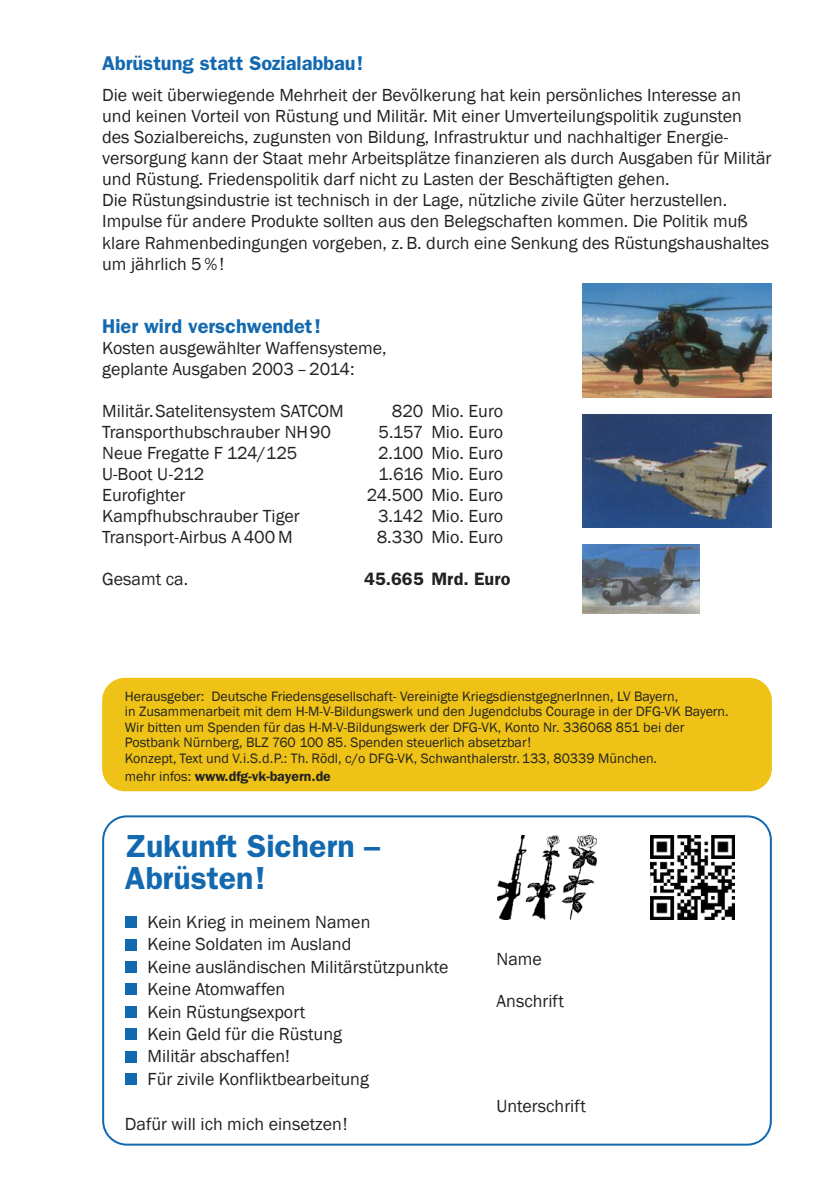
<style>
.page{position:relative;width:840px;height:1191px;background:#fff}
.page>*{position:absolute;margin:0;border:0;box-sizing:border-box;transform-origin:0 0}
.t1{font:600 32px/32px "Franklin Gothic";color:#1369b0}
.t2{font:600 20px "Franklin Gothic";color:#1369b0}
.t3{font:18px/21px "Franklin Gothic";color:#222221}
.t4{font:600 18px "Franklin Gothic";color:#222221}
.t5{font:14px/15.6px "Franklin Gothic";color:#222221}
.t6{font:600 14px "Franklin Gothic";color:#222221}
.s1{font-weight:400}
</style>
<div class="page">
<img style="left:582px;top:283px;width:189px;height:114px">
<img style="left:582px;top:414px;width:189px;height:113px">
<img style="left:582px;top:544px;width:116px;height:70px">
<div style="left:102px;top:678px;width:669px;height:113px;background:#eec216;border-radius:23px"></div>
<svg style="left:102px;top:815px;width:669px;height:330px"></svg>
<div style="left:125px;top:916px;width:11px;height:12px;background:#1369b0"></div>
<div style="left:125px;top:939px;width:11px;height:11px;background:#1369b0"></div>
<div style="left:125px;top:961px;width:11px;height:11px;background:#1369b0"></div>
<div style="left:125px;top:983px;width:11px;height:12px;background:#1369b0"></div>
<div style="left:125px;top:1006px;width:11px;height:11px;background:#1369b0"></div>
<div style="left:125px;top:1028px;width:11px;height:12px;background:#1369b0"></div>
<div style="left:125px;top:1051px;width:11px;height:11px;background:#1369b0"></div>
<div style="left:125px;top:1073px;width:11px;height:11px;background:#1369b0"></div>
<div style="left:496px;top:952px;width:262px;height:188px;background:#fff"></div>
<img style="left:497px;top:835px;width:99px;height:84px">
<img style="left:650px;top:835px;width:84px;height:84px">
<p class="t2" style="left:102px;top:52px;width:262px">Abrüstung statt Sozialabbau!</p>
<p class="t3" style="left:102px;top:85px;width:670px">Die weit überwiegende Mehrheit der Bevölkerung hat kein persönliches Interesse an und keinen Vorteil von Rüstung und Militär. Mit einer Umverteilungspolitik zugunsten des Sozialbereichs, zugunsten von Bildung, Infrastruktur und nachhaltiger Energie&shy;versorgung kann der Staat mehr Arbeitsplätze finanzieren als durch Ausgaben für Militär und Rüstung. Friedenspolitik darf nicht zu Lasten der Beschäftigten gehen.<br>Die Rüstungsindustrie ist technisch in der Lage, nützliche zivile Güter herzustellen.<br>Impulse für andere Produkte sollten aus den Belegschaften kommen. Die Politik muß klare Rahmenbedingungen vorgeben, z.B. durch eine Senkung des Rüstungshaushaltes um jährlich 5%!</p>
<p class="t2" style="left:102px;top:314px;width:220px">Hier wird verschwendet!</p>
<p class="t3" style="left:102px;top:337px;width:286px">Kosten ausgewählter Waffensysteme, geplante Ausgaben 2003–2014:</p>
<p class="t3" style="left:102px;top:400px;width:243px">Militär.Satelitensystem SATCOM</p>
<p class="t3" style="left:391px;top:400px;width:113px">820 Mio. Euro</p>
<p class="t3" style="left:102px;top:421px;width:230px">Transporthubschrauber NH90</p>
<p class="t3" style="left:378px;top:421px;width:126px">5.157 Mio. Euro</p>
<p class="t3" style="left:102px;top:442px;width:197px">Neue Fregatte F 124/125</p>
<p class="t3" style="left:378px;top:442px;width:126px">2.100 Mio. Euro</p>
<p class="t3" style="left:102px;top:463px;width:104px">U-Boot U-212</p>
<p class="t3" style="left:378px;top:463px;width:126px">1.616 Mio. Euro</p>
<p class="t3" style="left:102px;top:484px;width:85px">Eurofighter</p>
<p class="t3" style="left:367px;top:484px;width:137px">24.500 Mio. Euro</p>
<p class="t3" style="left:102px;top:505px;width:199px">Kampfhubschrauber Tiger</p>
<p class="t3" style="left:378px;top:505px;width:126px">3.142 Mio. Euro</p>
<p class="t3" style="left:102px;top:526px;width:192px">Transport-Airbus A 400 M</p>
<p class="t3" style="left:376px;top:526px;width:128px">8.330 Mio. Euro</p>
<p class="t3" style="left:102px;top:568px;width:87px">Gesamt ca.</p>
<p class="t4" style="left:364px;top:568px;width:148px">45.665 Mrd. Euro</p>
<p class="t5" style="left:125px;top:688px;width:605px">Herausgeber: Deutsche Friedensgesellschaft- Vereinigte KriegsdienstgegnerInnen, LV Bayern,<br>in Zusammenarbeit mit dem H-M-V-Bildungswerk und den Jugendclubs Courage in der DFG-VK Bayern.<br>Wir bitten um Spenden für das H-M-V-Bildungswerk der DFG-VK, Konto Nr. 336068 851 bei der Postbank Nürnberg, BLZ 760 100 85. Spenden steuerlich absetzbar!<br>Konzept, Text und V.i.S.d.P.: Th. Rödl, c/o DFG-VK, Schwanthalerstr. 133, 80339 München.</p>
<p class="t6" style="left:125px;top:768px;width:207px"><span class="s1">mehr infos:</span> www.dfg-vk-bayern.de</p>
<h1 class="t1" style="left:125px;top:829px;width:257px">Zukunft Sichern –<br>Abrüsten!</h1>
<p class="t3" style="left:147px;top:910px;width:302px;line-height:22.4px">Kein Krieg in meinem Namen<br>Keine Soldaten im Ausland<br>Keine ausländischen Militärstützpunkte<br>Keine Atomwaffen<br>Kein Rüstungsexport<br>Kein Geld für die Rüstung<br>Militär abschaffen!<br>Für zivile Konfliktbearbeitung</p>
<p class="t3" style="left:125px;top:1112px;width:224px">Dafür will ich mich einsetzen!</p>
<p class="t3" style="left:496px;top:947px;width:47px">Name</p>
<p class="t3" style="left:496px;top:989px;width:69px">Anschrift</p>
<p class="t3" style="left:496px;top:1094px;width:91px">Unterschrift</p>
</div>
